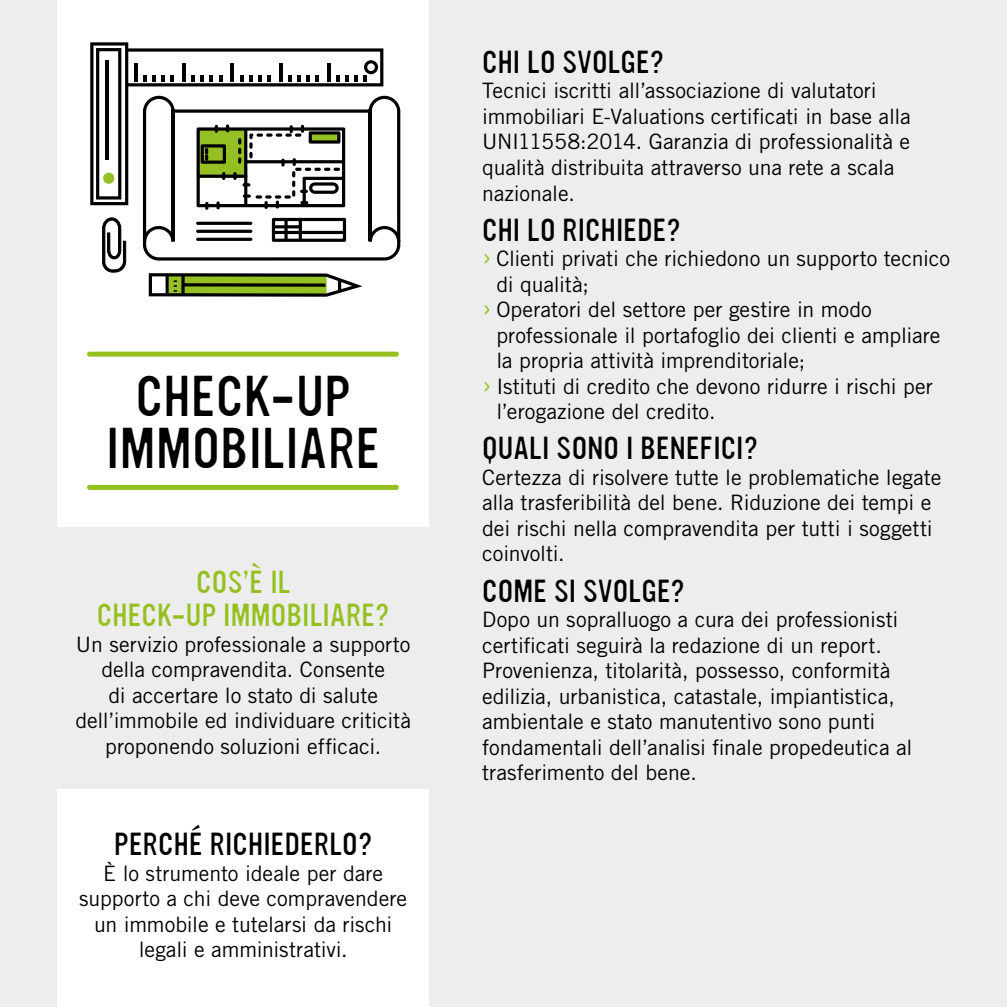
<style>
.page{position:relative;width:1007px;height:1007px;background:#fff}
.page>*{position:absolute;margin:0;border:0;box-sizing:border-box;transform-origin:0 0}
.t1{font:300 49.5px/52.2px "YWFT Ultramagnetic";letter-spacing:.01em;color:#000;text-align:center}
.t2{font:300 27.5px "YWFT Ultramagnetic";letter-spacing:.005em;color:#000}
.t3{font:300 27.5px/33px "YWFT Ultramagnetic";letter-spacing:.005em;color:#95c11f;text-align:center}
.t4{font:21.25px/25.5px "Trade Gothic LT Std";letter-spacing:-.005em;color:#000}
.s1{font-size:27.5px;color:#95c11f}
</style>
<div class="page">
<div style="left:0;top:0;width:1006px;height:1006px;background:#ededed"></div>
<div style="left:57px;top:0;width:372px;height:527px;background:#fff"></div>
<div style="left:57px;top:789px;width:372px;height:217px;background:#fff"></div>
<svg style="left:149px;top:273px;width:213px;height:24px;background:#6f8140"></svg>
<svg style="left:143px;top:96px;width:257px;height:164px"></svg>
<svg style="left:143px;top:226px;width:32px;height:16px"></svg>
<hr style="left:171px;top:109px;width:4px;height:131px;background:#000">
<svg style="left:368px;top:226px;width:32px;height:16px"></svg>
<hr style="left:368px;top:109px;width:4px;height:131px;background:#000">
<svg style="left:272px;top:218px;width:74px;height:24px"></svg>
<hr style="left:284px;top:219px;width:3px;height:22px;background:#000;border-radius:2px">
<hr style="left:299px;top:218px;width:3px;height:22px;background:#000;border-radius:2px">
<hr style="left:272px;top:225px;width:30px;height:3px;background:#000;border-radius:2px">
<hr style="left:273px;top:231px;width:72px;height:3px;background:#000;border-radius:2px">
<svg style="left:90px;top:42px;width:293px;height:168px"></svg>
<hr style="left:196px;top:238px;width:56px;height:3px;background:#000;border-radius:2px">
<hr style="left:196px;top:230px;width:56px;height:3px;background:#000;border-radius:2px">
<hr style="left:196px;top:222px;width:56px;height:3px;background:#000;border-radius:2px">
<svg style="left:102px;top:217px;width:24px;height:56px"></svg>
<div style="left:89px;top:485px;width:307px;height:5px;background:#95c11f"></div>
<div style="left:89px;top:351px;width:307px;height:5px;background:#95c11f"></div>
<h1 class="t1" style="left:106px;top:371px;width:275px">CHECK-UP<br>IMMOBILIARE</h1>
<p class="t3" style="left:97px;top:566px;width:294px">COS’È IL<br>CHECK-UP IMMOBILIARE?</p>
<p class="t4" style="left:75px;top:631px;width:337px;text-align:center">Un servizio professionale a supporto della compravendita. Consente<br>di accertare lo stato di salute dell’immobile ed individuare criticità proponendo soluzioni efficaci.</p>
<p class="t2" style="left:114px;top:824px;width:260px">PERCHÉ RICHIEDERLO?</p>
<p class="t4" style="left:79px;top:860px;width:329px;text-align:center">È lo strumento ideale per dare supporto a chi deve compravendere un immobile e tutelarsi da rischi legali e amministrativi.</p>
<p class="t2" style="left:482px;top:42px;width:184px">CHI LO SVOLGE?</p>
<p class="t4" style="left:482px;top:78px;width:430px">Tecnici iscritti all’associazione di valutatori immobiliari E-Valuations certificati in base alla UNI11558:2014. Garanzia di professionalità e qualità distribuita attraverso una rete a scala nazionale.</p>
<p class="t2" style="left:482px;top:210px;width:200px">CHI LO RICHIEDE?</p>
<p class="t4" style="left:482px;top:245px;width:469px"><span class="s1">›</span> Clienti privati che richiedono un supporto tecnico</p>
<p class="t4" style="left:496px;top:271px;width:94px">di qualità;</p>
<p class="t4" style="left:482px;top:296px;width:391px"><span class="s1">›</span> Operatori del settore per gestire in modo</p>
<p class="t4" style="left:496px;top:322px;width:445px">professionale il portafoglio dei clienti e ampliare</p>
<p class="t4" style="left:496px;top:347px;width:310px">la propria attività imprenditoriale;</p>
<p class="t4" style="left:482px;top:373px;width:452px"><span class="s1">›</span> Istituti di credito che devono ridurre i rischi per</p>
<p class="t4" style="left:496px;top:398px;width:221px">l’erogazione del credito.</p>
<p class="t2" style="left:482px;top:428px;width:277px">QUALI SONO I BENEFICI?</p>
<p class="t4" style="left:482px;top:464px;width:460px">Certezza di risolvere tutte le problematiche legate alla trasferibilità del bene. Riduzione dei tempi e dei rischi nella compravendita per tutti i soggetti coinvolti.</p>
<p class="t2" style="left:482px;top:571px;width:204px">COME SI SVOLGE?</p>
<p class="t4" style="left:482px;top:606px;width:432px">Dopo un sopralluogo a cura dei professionisti certificati seguirà la redazione di un report.<br>Provenienza, titolarità, possesso, conformità edilizia, urbanistica, catastale, impiantistica, ambientale e stato manutentivo sono punti fondamentali dell’analisi finale propedeutica al trasferimento del bene.</p>
</div>
